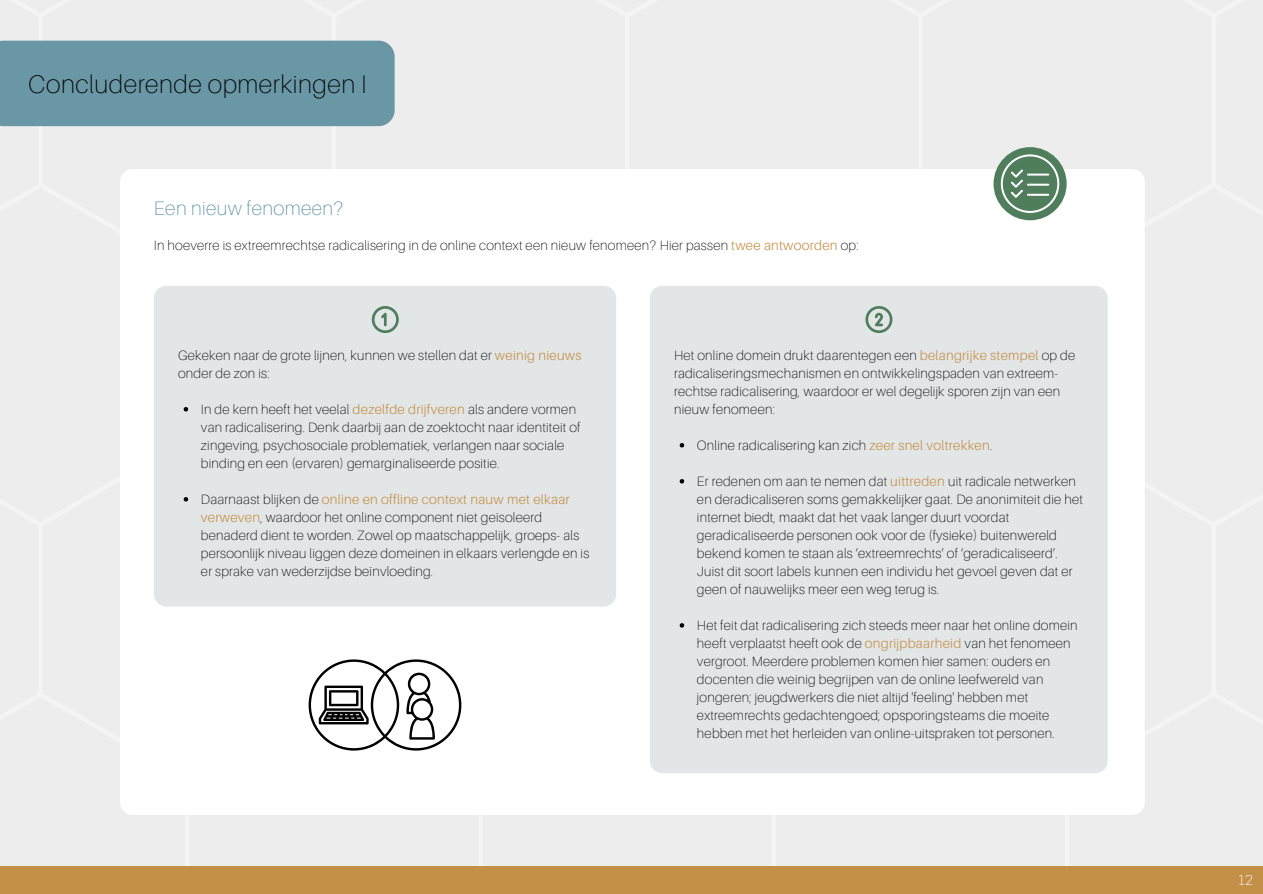
<style>
.page{position:relative;width:1263px;height:894px;background:#fff}
.page>*{position:absolute;margin:0;border:0;box-sizing:border-box;transform-origin:0 0}
.t1{font:100 25.5px "Aileron";letter-spacing:.02em;color:#000}
.t2{font:100 19.5px "Aileron";letter-spacing:.02em;color:#5c90a2}
.t3{font:15px "Akzentica 4 F Light";color:#f4f4f4}
.t4{font:100 13.5px/18px "Aileron";letter-spacing:.02em;color:#000}
.s1{font-weight:300;color:#c49047}
</style>
<div class="page">
<div style="left:0;top:866px;width:1263px;height:27px;background:#c49047"></div>
<div style="left:0;top:41px;width:395px;height:85px;background:#6997a6"></div>
<div style="left:154px;top:286px;width:462px;height:320px;background:#e3e6e7;border-radius:13px"></div>
<div style="left:650px;top:286px;width:458px;height:487px;background:#e3e6e7;border-radius:13px"></div>
<svg style="left:372px;top:306px;width:27px;height:27px"></svg>
<svg style="left:865px;top:306px;width:27px;height:27px"></svg>
<svg style="left:309px;top:659px;width:152px;height:91px"></svg>
<div style="left:993px;top:147px;width:74px;height:73px;background:#507e5d;border-radius:50%"></div>
<svg style="left:1001px;top:154px;width:58px;height:59px"></svg>
<svg style="left:184px;top:407px;width:4px;height:4px"></svg>
<svg style="left:184px;top:497px;width:4px;height:4px"></svg>
<svg style="left:680px;top:443px;width:4px;height:4px"></svg>
<svg style="left:680px;top:479px;width:4px;height:4px"></svg>
<svg style="left:680px;top:623px;width:4px;height:4px"></svg>
<h1 class="t1" style="left:28px;top:68px;width:340px">Concluderende opmerkingen I</h1>
<h2 class="t2" style="left:154px;top:196px;width:191px">Een nieuw fenomeen?</h2>
<p class="t4" style="left:154px;top:236px;width:706px">In hoeverre is extreemrechtse radicalisering in de online context een nieuw fenomeen? Hier passen <span class="s1">twee antwoorden</span> op:</p>
<p class="t4" style="left:178px;top:345px;width:405px">Gekeken naar de grote lijnen, kunnen we stellen dat er <span class="s1">weinig nieuws </span>onder de zon is:</p>
<p class="t4" style="left:201px;top:399px;width:381px">In de kern heeft het veelal <span class="s1">dezelfde drijfveren</span> als andere vormen van radicalisering. Denk daarbij aan de zoektocht naar identiteit of zingeving, psychosociale problematiek, verlangen naar sociale binding en een (ervaren) gemarginaliseerde positie.</p>
<p class="t4" style="left:201px;top:489px;width:390px">Daarnaast blijken de <span class="s1">online en offline context nauw met elkaar verweven</span>, waardoor het online component niet geïsoleerd benaderd dient te worden. Zowel op maatschappelijk, groeps- als persoonlijk niveau liggen deze domeinen in elkaars verlengde en is er sprake van wederzijdse beïnvloeding.</p>
<p class="t4" style="left:674px;top:345px;width:403px">Het online domein drukt daarentegen een <span class="s1">belangrijke stempel</span> op de radicaliseringsmechanismen en ontwikkelingspaden van extreem&shy;rechtse radicalisering, waardoor er wel degelijk sporen zijn van een nieuw fenomeen:</p>
<p class="t4" style="left:697px;top:435px;width:297px">Online radicalisering kan zich <span class="s1">zeer snel voltrekken</span>.</p>
<p class="t4" style="left:697px;top:471px;width:387px">Er redenen om aan te nemen dat <span class="s1">uittreden</span> uit radicale netwerken en deradicaliseren soms gemakkelijker gaat. De anonimiteit die het internet biedt, maakt dat het vaak langer duurt voordat geradicaliseerde personen ook voor de (fysieke) buitenwereld bekend komen te staan als ‘extreemrechts’ of ‘geradicaliseerd’.<br>Juist dit soort labels kunnen een individu het gevoel geven dat er geen of nauwelijks meer een weg terug is.</p>
<p class="t4" style="left:697px;top:615px;width:382px">Het feit dat radicalisering zich steeds meer naar het online domein heeft verplaatst heeft ook de <span class="s1">ongrijpbaarheid</span> van het fenomeen vergroot. Meerdere problemen komen hier samen: ouders en docenten die weinig begrijpen van de online leefwereld van jongeren; jeugdwerkers die niet altijd 'feeling' hebben met extreemrechts gedachtengoed; opsporingsteams die moeite hebben met het herleiden van online-uitspraken tot personen.</p>
<p class="t3" style="left:1238px;top:874px;width:16px">12</p>
</div>
